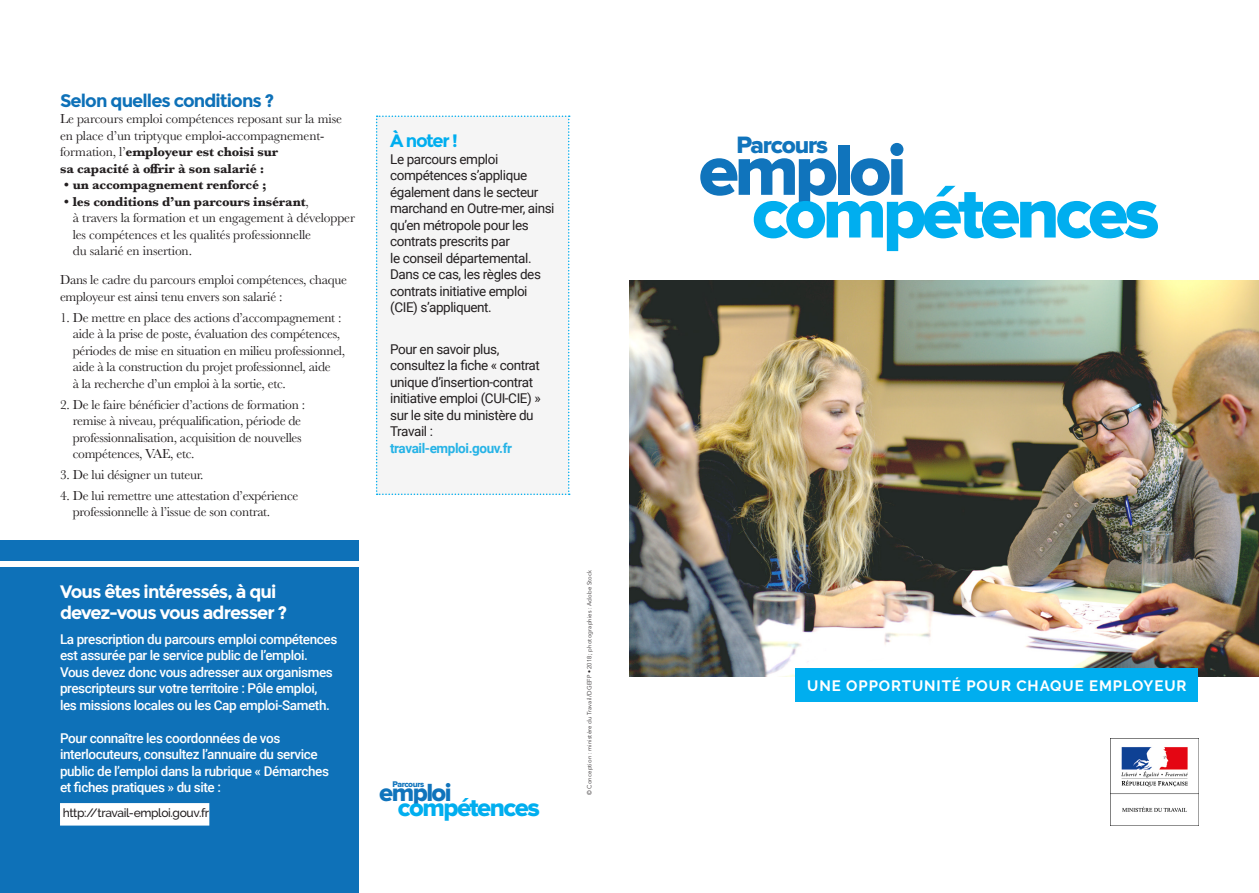
<style>
.page{position:relative;width:1259px;height:893px;background:#fff}
.page>*{position:absolute;margin:0;border:0;box-sizing:border-box;transform-origin:0 0}
.t1{font:73.8px "Proxima Nova Extrabld";letter-spacing:-.06em;color:#00aeef}
.t2{font:73.8px "Proxima Nova Extrabld";letter-spacing:-.06em;color:#1074bc}
.t3{font:25.65px "Proxima Nova Extrabld";letter-spacing:-.06em;color:#00aeef}
.t4{font:25.65px "Proxima Nova Extrabld";letter-spacing:-.06em;color:#1074bc}
.t5{font:24.6px "Proxima Nova Extrabld";letter-spacing:-.05em;color:#1074bc}
.titre_1{font:700 18px/21px "Montserrat";letter-spacing:-.055em;color:#fff}
.titre_1-2{font:700 18px "Montserrat";letter-spacing:-.05em;color:#0e71b8}
.titre_1-3{font:700 18px "Montserrat";letter-spacing:-.075em;color:#00aeef}
.t6{font:700 15px "Raleway";letter-spacing:.06em;color:#fff}
.titre_1-4{font:13.5px/16.5px "Baskerville";letter-spacing:-.02em;color:#231f20}
.titre_1-5{font:13.5px/16.5px "Roboto";letter-spacing:-.03em;color:#231f20}
.TXT_COURANT{font:500 13.5px/16.5px "Roboto";letter-spacing:-.03em;color:#fff}
.TXT_COURANT-2{font:13.5px/16.5px "Baskerville";letter-spacing:-.02em;color:#231f20}
.t7{font:700 13.5px "Baskerville";letter-spacing:-.01em;color:#231f20}
.TXT_COURANT-3{font:500 12px "Raleway";letter-spacing:-.03em;color:#231f20}
.t8{font:8.55px "Proxima Nova Extrabld";letter-spacing:-.05em;color:#1074bc}
.t9{font:300 6px "Avenir";letter-spacing:.025em;color:#231f20}
.s1{font-weight:700}
.s2{font-weight:700;color:#26b3e6}
</style>
<div class="page">
<img style="left:629px;top:280px;width:630px;height:397px">
<div style="left:0;top:540px;width:359px;height:353px;background:#0e71b8"></div>
<img style="left:1110px;top:739px;width:89px;height:86px">
<div style="left:376px;top:116px;width:194px;height:379px;background:#f5f5f5"></div>
<div style="left:795px;top:669px;width:403px;height:33px;background:#00aeef"></div>
<div style="left:60px;top:803px;width:149px;height:23px;background:#fff"></div>
<div style="left:0;top:561px;width:372px;height:6px;background:#fff"></div>
<p class="titre_1-2" style="left:60px;top:90px;width:216px">Selon quelles conditions ?</p>
<p class="titre_1-4" style="left:60px;top:111px;width:283px">Le parcours emploi compétences reposant sur la mise en place d’un triptyque emploi-accompagnement&shy;formation, l’<span class="s1">employeur est choisi sur<br>sa capacité à offrir à son salarié :</span></p>
<p class="t7" style="left:64px;top:175px;width:204px">• un accompagnement renforcé ;</p>
<p class="titre_1-4" style="left:73px;top:193px;width:284px;text-indent:-9px"><span class="s1">• les conditions d’un parcours insérant</span>,<br>à travers la formation et un engagement à développer les compétences et les qualités professionnelle<br>du salarié en insertion.</p>
<p class="TXT_COURANT-2" style="left:60px;top:272px;width:289px">Dans le cadre du parcours emploi compétences, chaque employeur est ainsi tenu envers son salarié :</p>
<p class="titre_1-4" style="left:73px;top:309px;width:274px;text-indent:-13px">1. De mettre en place des actions d’accompagnement : aide à la prise de poste, évaluation des compétences, périodes de mise en situation en milieu professionnel, aide à la construction du projet professionnel, aide<br>à la recherche d’un emploi à la sortie, etc.</p>
<p class="titre_1-4" style="left:73px;top:396px;width:234px;text-indent:-13px">2. De le faire bénéficier d’actions de formation : remise à niveau, préqualification, période de professionnalisation, acquisition de nouvelles compétences, VAE, etc.</p>
<p class="titre_1-4" style="left:60px;top:466px;width:145px">3. De lui désigner un tuteur.</p>
<p class="titre_1-4" style="left:73px;top:487px;width:227px;text-indent:-13px">4. De lui remettre une attestation d’expérience professionnelle à l’issue de son contrat.</p>
<p class="titre_1-3" style="left:390px;top:130px;width:69px">À noter !</p>
<p class="titre_1-5" style="left:390px;top:150px;width:166px">Le parcours emploi compétences s’applique également dans le secteur marchand en Outre-mer, ainsi qu’en métropole pour les contrats prescrits par<br>le conseil départemental.</p>
<p class="titre_1-5" style="left:390px;top:266px;width:152px">Dans ce cas, les règles des contrats initiative emploi (CIE) s’appliquent.</p>
<p class="titre_1-5" style="left:390px;top:340px;width:152px">Pour en savoir plus, consultez la fiche « contrat unique d’insertion-contrat initiative emploi (CUI-CIE) » sur le site du ministère du<br>Travail : <span class="s2">travail-emploi.gouv.fr</span></p>
<p class="titre_1" style="left:60px;top:582px;width:229px">Vous êtes intéressés, à qui devez-vous vous adresser ?</p>
<p class="TXT_COURANT" style="left:60px;top:630px;width:279px">La prescription du parcours emploi compétences est assurée par le service public de l’emploi.<br>Vous devez donc vous adresser aux organismes prescripteurs sur votre territoire : Pôle emploi, les missions locales ou les Cap emploi-Sameth.</p>
<p class="TXT_COURANT" style="left:60px;top:729px;width:270px">Pour connaître les coordonnées de vos interlocuteurs, consultez l’annuaire du service public de l’emploi dans la rubrique « Démarches et fiches pratiques » du site :</p>
<p class="TXT_COURANT-3" style="left:63px;top:806px;width:148px">http://travail-emploi.gouv.fr</p>
<p class="t8" style="left:392px;top:780px;width:33px">Parcours</p>
<p class="t4" style="left:379px;top:781px;width:74px">emploi</p>
<p class="t3" style="left:398px;top:796px;width:143px">compétences</p>
<p class="t9" style="left:586px;top:795px;width:227px;rotate:-90deg">© Conception : ministère du Travail/DGEFP • 2018 ; photographies : Adobe Stock</p>
<p class="t5" style="left:736px;top:133px;width:93px">Parcours</p>
<p class="t2" style="left:698px;top:137px;width:210px">emploi</p>
<p class="t1" style="left:752px;top:179px;width:409px">compétences</p>
<p class="t6" style="left:807px;top:677px;width:381px">UNE OPPORTUNITÉ POUR CHAQUE EMPLOYEUR</p>
</div>
